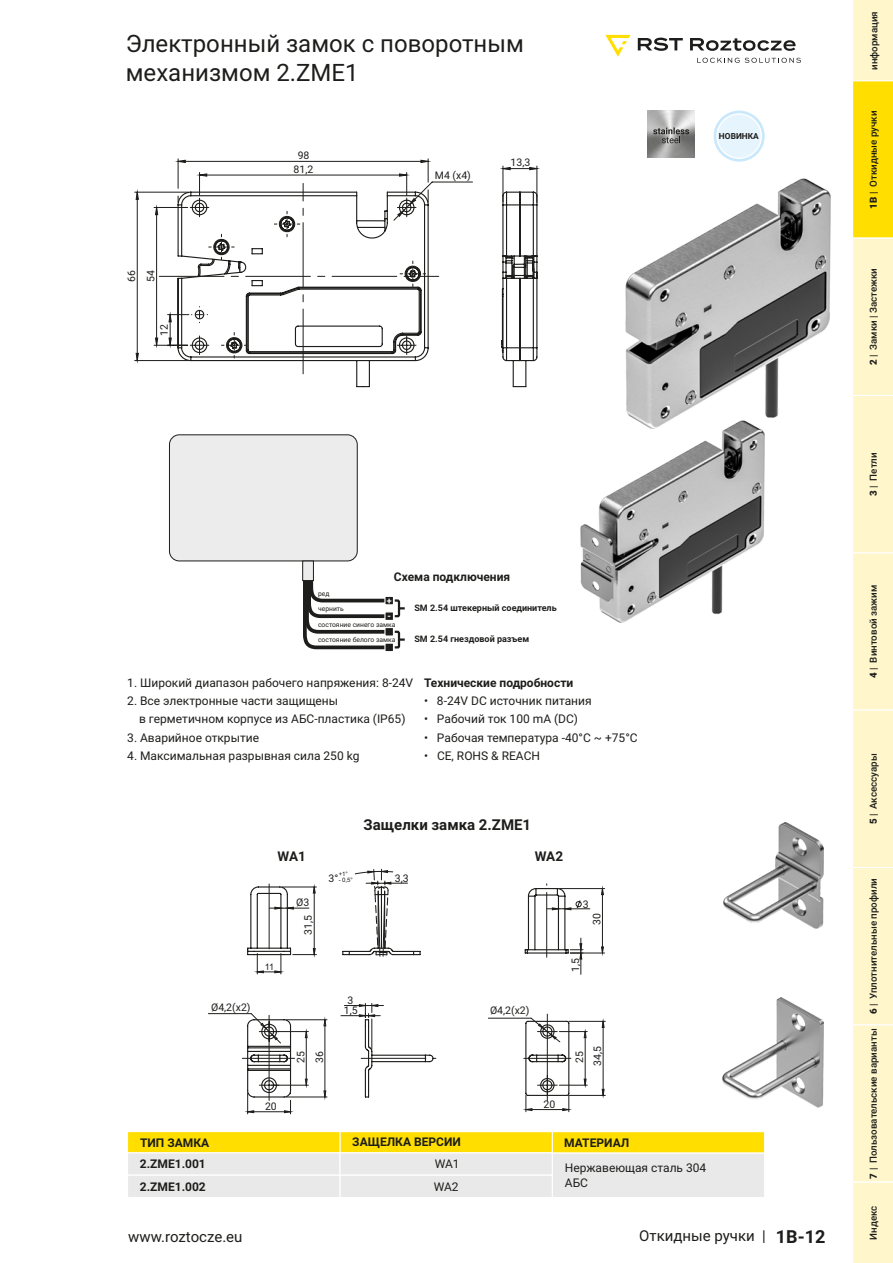
<style>
.page{position:relative;width:893px;height:1263px;background:#fff}
.page>*{position:absolute;margin:0;border:0;box-sizing:border-box;transform-origin:0 0}
.t1{font:24px/28.8px "Roboto";color:#1d1d1b}
.t2{font:700 18px "Roboto";color:#1d1d1b}
.t3{font:15px "Roboto";color:#1d1d1b}
.t4{font:700 15px "Roboto";color:#1d1d1b}
.t5{font:700 13.5px "Roboto";letter-spacing:-.01em;color:#1d1d1b}
.t6{font:12px/22.4px "Roboto";color:#1d1d1b}
.t7{font:700 12px/22.4px "Roboto";color:#1d1d1b}
.t8{font:10.5px/19.4px "Roboto";color:#1d1d1b}
.t9{font:500 9.75px "Roboto";color:#1d1d1b}
.t10{font:700 9px "Roboto";color:#1d1d1b}
.t11{font:9px "Arial";color:#1d1d1b}
.t12{font:700 9px/15.6px "Roboto";color:#fff}
.t13{font:700 8.4px "Roboto";color:#1d1d1b}
.t14{font:6.75px "Roboto";color:#1d1d1b}
.t15{font:6px "Arial";color:#1d1d1b}
.s1{font-weight:900}
</style>
<div class="page">
<svg style="left:697px;top:58px;width:104px;height:5px"></svg>
<svg style="left:605px;top:35px;width:26px;height:22px"></svg>
<svg style="left:638px;top:38px;width:45px;height:13px"></svg>
<svg style="left:690px;top:38px;width:106px;height:13px"></svg>
<svg style="left:853px;top:0;width:40px;height:1263px;background:#fff3b3"></svg>
<img style="left:626px;top:178px;width:205px;height:243px">
<img style="left:581px;top:421px;width:184px;height:201px">
<div style="left:552px;top:1152px;width:213px;height:46px;background:#e9e9e9;border:1px solid #fff"></div>
<div style="left:552px;top:1131px;width:213px;height:22px;background:#ffde00;border:1px solid #fff"></div>
<div style="left:339px;top:1131px;width:214px;height:22px;background:#ffde00;border:1px solid #fff"></div>
<div style="left:127px;top:1131px;width:213px;height:22px;background:#ffde00;border:1px solid #fff"></div>
<div style="left:127px;top:1152px;width:213px;height:24px;background:#e9e9e9;border:1px solid #fff"></div>
<div style="left:339px;top:1152px;width:214px;height:24px;background:#e9e9e9;border:1px solid #fff"></div>
<div style="left:339px;top:1174px;width:214px;height:24px;background:#e9e9e9;border:1px solid #fff"></div>
<div style="left:127px;top:1174px;width:213px;height:24px;background:#e9e9e9;border:1px solid #fff"></div>
<img style="left:648px;top:111px;width:47px;height:46px">
<svg style="left:653px;top:127px;width:36px;height:16px"></svg>
<hr style="left:503px;top:166px;width:1px;height:36px;background:#1d1d1b">
<hr style="left:537px;top:166px;width:1px;height:36px;background:#1d1d1b">
<hr style="left:135px;top:192px;width:53px;height:1px;background:#1d1d1b">
<hr style="left:135px;top:360px;width:53px;height:1px;background:#1d1d1b">
<hr style="left:154px;top:207px;width:34px;height:1px;background:#1d1d1b">
<hr style="left:154px;top:345px;width:34px;height:1px;background:#1d1d1b">
<svg style="left:502px;top:167px;width:35px;height:3px"></svg>
<svg style="left:136px;top:192px;width:3px;height:169px"></svg>
<svg style="left:155px;top:159px;width:318px;height:215px"></svg>
<svg style="left:501px;top:191px;width:37px;height:197px"></svg>
<svg style="left:305px;top:1032px;width:3px;height:6px"></svg>
<svg style="left:323px;top:1090px;width:2px;height:7px"></svg>
<hr style="left:488px;top:1018px;width:43px;height:1px;background:#1d1d1b">
<hr style="left:208px;top:1013px;width:43px;height:1px;background:#1d1d1b">
<hr style="left:306px;top:1031px;width:1px;height:54px;background:#1d1d1b">
<hr style="left:271px;top:1031px;width:37px;height:1px;background:#1d1d1b">
<hr style="left:271px;top:1085px;width:37px;height:1px;background:#1d1d1b">
<hr style="left:569px;top:1021px;width:36px;height:1px;background:#1d1d1b">
<hr style="left:569px;top:1095px;width:36px;height:1px;background:#1d1d1b">
<hr style="left:325px;top:1020px;width:1px;height:77px;background:#1d1d1b">
<hr style="left:286px;top:1097px;width:41px;height:1px;background:#1d1d1b">
<hr style="left:286px;top:1019px;width:41px;height:1px;background:#1d1d1b">
<svg style="left:602px;top:1021px;width:3px;height:75px"></svg>
<svg style="left:242px;top:1013px;width:53px;height:101px"></svg>
<svg style="left:341px;top:1003px;width:95px;height:95px"></svg>
<svg style="left:524px;top:1014px;width:63px;height:98px"></svg>
<svg style="left:601px;top:889px;width:3px;height:6px"></svg>
<svg style="left:601px;top:946px;width:3px;height:7px"></svg>
<hr style="left:602px;top:888px;width:1px;height:65px;background:#1d1d1b">
<hr style="left:560px;top:888px;width:45px;height:1px;background:#1d1d1b">
<hr style="left:570px;top:953px;width:35px;height:1px;background:#1d1d1b">
<svg style="left:247px;top:884px;width:69px;height:90px"></svg>
<svg style="left:524px;top:884px;width:66px;height:90px"></svg>
<svg style="left:342px;top:869px;width:79px;height:88px"></svg>
<img style="left:723px;top:822px;width:100px;height:106px">
<img style="left:723px;top:998px;width:100px;height:110px">
<div style="left:169px;top:435px;width:188px;height:126px;background:#ececec;border:1px solid #1d1d1b;border-radius:10px"></div>
<div style="left:302px;top:561px;width:12px;height:20px;background:#ececec;border:1px solid #1d1d1b"></div>
<svg style="left:302px;top:577px;width:103px;height:74px"></svg>
<svg style="left:714px;top:111px;width:51px;height:51px"></svg>
<div style="left:718px;top:115px;width:43px;height:43px;background:#e6f4fe;border-radius:50%"></div>
<h1 class="t1" style="left:126px;top:32px;width:400px">Электронный замок с поворотным механизмом 2.ZME1</h1>
<p class="t8" style="left:123px;top:282px;width:13px;rotate:-90deg">66<br>54</p>
<p class="t8" style="left:156px;top:336px;width:13px;rotate:-90deg">12</p>
<p class="t8" style="left:298px;top:147px;width:13px">98</p>
<p class="t8" style="left:294px;top:161px;width:21px">81,2</p>
<p class="t8" style="left:435px;top:167px;width:38px">M4 (x4)</p>
<p class="t8" style="left:511px;top:154px;width:21px">13,3</p>
<p class="t13" style="left:719px;top:133px;width:41px">НОВИНКА</p>
<p class="t7" style="left:394px;top:567px;width:118px">Схема подключения</p>
<p class="t10" style="left:414px;top:604px;width:144px">SM 2.54 штекерный соединитель</p>
<p class="t10" style="left:414px;top:635px;width:116px">SM 2.54 гнездовой разъем</p>
<p class="t14" style="left:318px;top:591px;width:13px">ред</p>
<p class="t14" style="left:318px;top:606px;width:27px">чернить</p>
<p class="t14" style="left:318px;top:622px;width:79px">состояние синего замка</p>
<p class="t14" style="left:318px;top:637px;width:79px">состояние белого замка</p>
<p class="t12" style="left:387px;top:593px;width:6px">+ -</p>
<p class="t6" style="left:127px;top:673px;width:287px">1. Широкий диапазон рабочего напряжения: 8-24V</p>
<p class="t6" style="left:139px;top:693px;width:268px;line-height:18.1px;text-indent:-12px">2. Все электронные части защищены<br>в герметичном корпусе из АБС-пластика (IP65)</p>
<p class="t6" style="left:127px;top:727px;width:133px">3. Аварийное открытие</p>
<p class="t6" style="left:127px;top:746px;width:234px">4. Максимальная разрывная сила 250 kg</p>
<p class="t7" style="left:424px;top:673px;width:151px">Технические подробности</p>
<p class="t6" style="left:424px;top:691px;width:169px">• 8-24V DC источник питания</p>
<p class="t6" style="left:424px;top:709px;width:155px">• Рабочий ток 100 mA (DC)</p>
<p class="t6" style="left:424px;top:727px;width:215px">• Рабочая температура -40°C ~ +75°C</p>
<p class="t6" style="left:424px;top:746px;width:118px">• CE, ROHS &amp; REACH</p>
<p class="t4" style="left:364px;top:819px;width:169px">Защелки замка 2.ZME1</p>
<p class="t5" style="left:278px;top:851px;width:30px">WA1</p>
<p class="t5" style="left:535px;top:851px;width:30px">WA2</p>
<p class="t15" style="left:339px;top:871px;width:11px">+1°</p>
<p class="t15" style="left:339px;top:877px;width:16px">- 0,5°</p>
<p class="t8" style="left:395px;top:870px;width:15px">3,3</p>
<p class="t8" style="left:329px;top:869px;width:11px">3°</p>
<p class="t8" style="left:296px;top:894px;width:15px">Ø3</p>
<p class="t8" style="left:583px;top:895px;width:7px">3</p>
<p class="t8" style="left:299px;top:935px;width:21px;rotate:-90deg">31,5</p>
<p class="t8" style="left:588px;top:925px;width:13px;rotate:-90deg">30</p>
<p class="t11" style="left:265px;top:963px;width:11px">11</p>
<p class="t8" style="left:567px;top:972px;width:15px;rotate:-90deg">1,5</p>
<p class="t8" style="left:211px;top:998px;width:41px">Ø4,2(x2)</p>
<p class="t8" style="left:344px;top:996px;width:15px;line-height:10.2px;text-align:center">3<br>1,5</p>
<p class="t8" style="left:490px;top:1002px;width:41px">Ø4,2(x2)</p>
<p class="t8" style="left:292px;top:1063px;width:13px;line-height:18.6px;rotate:-90deg">25<br>36</p>
<p class="t8" style="left:571px;top:1063px;width:13px;rotate:-90deg">25</p>
<p class="t8" style="left:589px;top:1066px;width:21px;rotate:-90deg">34,5</p>
<p class="t8" style="left:265px;top:1097px;width:13px">20</p>
<p class="t8" style="left:543px;top:1095px;width:13px">20</p>
<p class="t7" style="left:352px;top:1131px;width:110px">ЗАЩЕЛКА ВЕРСИИ</p>
<p class="t7" style="left:564px;top:1132px;width:67px">МАТЕРИАЛ</p>
<p class="t6" style="left:565px;top:1162px;width:143px;line-height:14.4px">Нержавеющая сталь 304<br>АБС</p>
<p class="t7" style="left:140px;top:1132px;width:71px">ТИП ЗАМКА</p>
<p class="t7" style="left:140px;top:1154px;width:67px">2.ZME1.001<br>2.ZME1.002</p>
<p class="t6" style="left:434px;top:1154px;width:27px">WA1<br>WA2</p>
<p class="t3" style="left:128px;top:1230px;width:116px">www.roztocze.eu</p>
<p class="t3" style="left:639px;top:1229px;width:128px">Откидные ручки |</p>
<h2 class="t2" style="left:776px;top:1229px;width:51px">1B-12</h2>
<p class="t9" style="left:870px;top:70px;width:60px;rotate:-90deg">информация</p>
<p class="t9" style="left:869px;top:209px;width:99px;rotate:-90deg"><span class="s1">1B</span> | Откидные ручки</p>
<p class="t9" style="left:869px;top:365px;width:99px;rotate:-90deg"><span class="s1">2</span> | Замки | Застежки</p>
<p class="t9" style="left:869px;top:496px;width:45px;rotate:-90deg"><span class="s1">3</span> | Петли</p>
<p class="t9" style="left:869px;top:678px;width:95px;rotate:-90deg"><span class="s1">4</span> | Винтовой зажим</p>
<p class="t9" style="left:869px;top:824px;width:72px;rotate:-90deg"><span class="s1">5</span> | Аксессуары</p>
<p class="t9" style="left:870px;top:1014px;width:138px;rotate:-90deg"><span class="s1">6</span> | Уплотнительные профили</p>
<p class="t9" style="left:869px;top:1178px;width:152px;rotate:-90deg"><span class="s1">7</span> | Пользовательские варианты</p>
<p class="t9" style="left:869px;top:1240px;width:36px;rotate:-90deg">Индекс</p>
</div>
